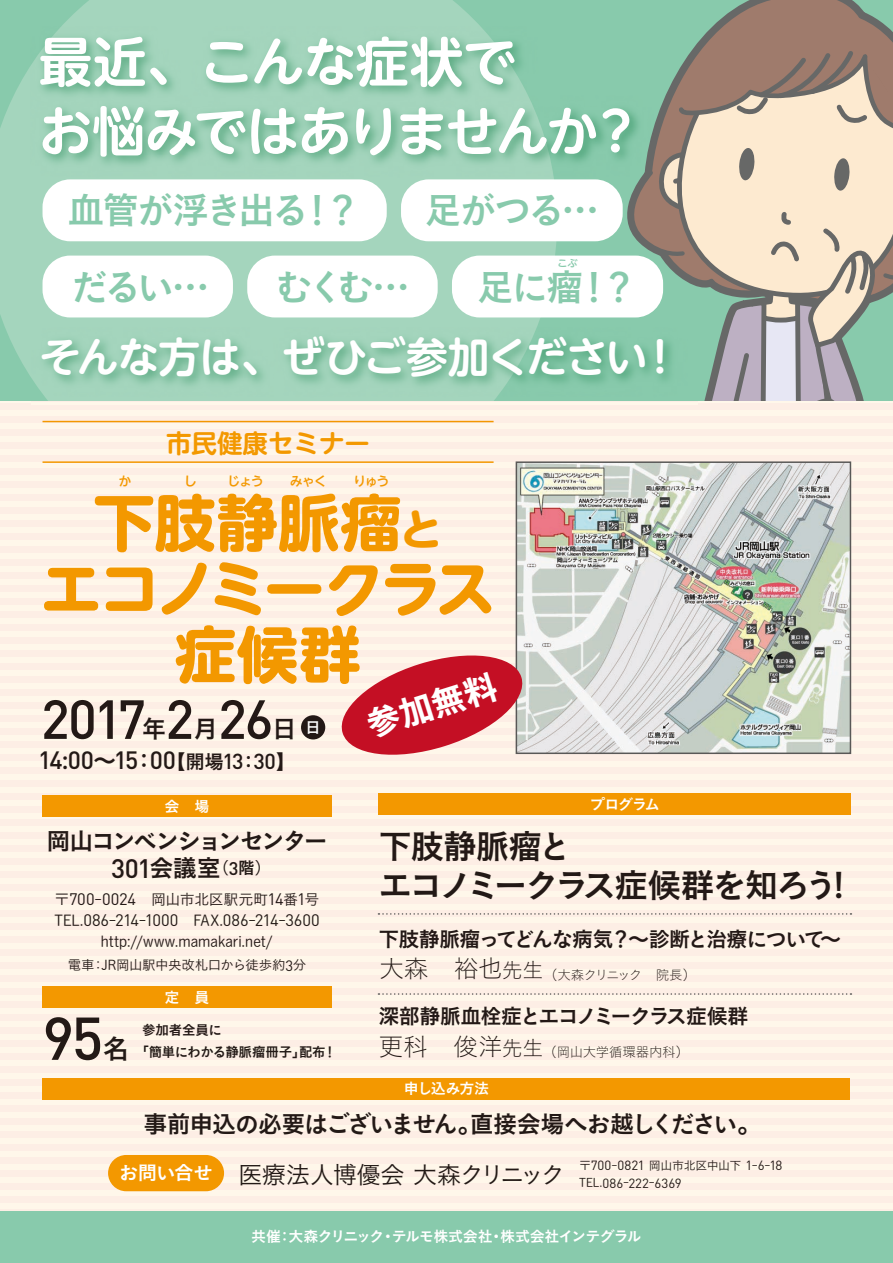
<style>
.page{position:relative;width:893px;height:1263px;background:#fff}
.page>*{position:absolute;margin:0;border:0;box-sizing:border-box;transform-origin:0 0}
.t1{font:700 61.35px/65.8px "UD Shin M Go Pro";letter-spacing:-.025em;color:#f39800;text-align:center}
.t2{font:500 59.4px "DIN Pro";color:#231916}
.t3{font:500 54.15px "DIN Pro";letter-spacing:-.05em;color:#231916}
.t4{font:700 53.4px/69.4px "UD Shin M Go Pro De";letter-spacing:-.02em;color:#fff}
.t5{font:700 41.7px "UD Shin M Go Pro De";letter-spacing:-.03em;color:#fff}
.t6{font:36.9px/76.5px "Koburina Go Std W6";letter-spacing:-.08em;color:#88caac}
.t7{font:33.75px/38.2px "Koburina Go Std W6";letter-spacing:-.07em;color:#231916}
.t8{font:700 32.85px "Axis Std";color:#fff}
.t9{font:500 26.4px "DIN Pro";color:#231916}
.t10{font:700 25.5px "UD Shin M Go Pro De";color:#f39800}
.t11{font:25.2px "Koburina Go Std W1";color:#231916}
.t12{font:500 24.75px "DIN Pro";letter-spacing:-.04em;color:#231916}
.t13{font:24.45px "Koburina Go Std W3";letter-spacing:-.05em;color:#231916}
.t14{font:24px "Koburina Go Std W6";letter-spacing:-.06em;color:#231916}
.t15{font:24px "Koburina Go Std W6";letter-spacing:-.105em;color:#231916}
.t16{font:21px "Koburina Go Std W6";letter-spacing:-.06em;color:#231916}
.t17{font:19.5px "Koburina Go Std W6";letter-spacing:-.05em;color:#fff}
.t18{font:16.5px "DIN Pro";letter-spacing:-.01em;color:#231916}
.t19{font:15px "Koburina Go Std W6";letter-spacing:-.06em;color:#fff}
.t20{font:15px "Koburina Go Std W3";color:#231916}
.t21{font:15px "Koburina Go Std W3";letter-spacing:-.03em;color:#231916}
.t22{font:13.5px/21.3px "Koburina Go Std W6";letter-spacing:-.025em;color:#231916}
.t23{font:13.5px "Koburina Go Std W3";letter-spacing:-.03em;color:#231916}
.t24{font:13.5px "Koburina Go Std W1";letter-spacing:-.13em;color:#231916}
.t25{font:13.5px "Koburina Go Std W1";letter-spacing:-.025em;color:#231916}
.t26{font:13.2px "DIN Pro";letter-spacing:-.005em;color:#231916}
.t27{font:500 13.05px "UD Shin Go NT Pro";letter-spacing:-.09em;color:#f39800}
.t28{font:12px "Koburina Go Std W3";letter-spacing:-.03em;color:#231916}
.t29{font:500 10.05px "UD Shin Go NT Pro";color:#88caac}
.s1{font-size:42.9px}
.s2{font-family:"Koburina Go Std W6";font-weight:400;font-size:24.6px}
.s3{font-family:"Koburina Go Std W6";font-weight:400;font-size:15.15px;color:#fff}
.s4{font-family:"Koburina Go Std W6";font-weight:400;font-size:22.5px}
.s5{font-family:"Koburina Go Std W6";font-weight:400;font-size:19.5px}
.s6{font-size:21.45px}
.s7{font-family:"Koburina Go Std W6";font-weight:400;font-size:24px}
.s8{font-family:"Koburina Go Std W3";font-weight:400;font-size:16.5px}
.s9{font-size:18.15px}
.s10{font-family:"Koburina Go Std W6";font-weight:400;font-size:16.5px}
.s11{font-family:"DIN Pro";font-size:16.5px}
.s12{font-family:"Koburina Go Std W3";font-size:15px}
.s13{font-family:"DIN Pro";font-size:14.85px}
.s14{font-family:"Koburina Go Std W6";font-weight:400;font-size:27px}
.s15{font-size:25.2px}
.s16{font-size:21px}
.s17{font-family:"DIN Pro";font-size:13.2px}
.s18{font-family:"Koburina Go Std W3";font-size:12px}
</style>
<div class="page">
<svg style="left:0;top:0;width:535px;height:401px;background:#9ed2b9"></svg>
<svg style="left:606px;top:0;width:287px;height:327px;background:#8ea28c"></svg>
<svg style="left:615px;top:27px;width:278px;height:374px;background:#c1b9a9"></svg>
<div style="left:0;top:401px;width:893px;height:862px;background:#fdeee5"></div>
<img style="left:519px;top:464px;width:329px;height:287px">
<div style="left:516px;top:461px;width:335px;height:293px;border:2px solid #595857"></div>
<div style="left:0;top:1212px;width:893px;height:51px;background:#88caac"></div>
<div style="left:43px;top:1078px;width:807px;height:21px;background:#f39800"></div>
<div style="left:108px;top:1155px;width:116px;height:36px;background:#f39800;border-radius:18px"></div>
<div style="left:43px;top:795px;width:289px;height:22px;background:#f39800"></div>
<div style="left:378px;top:793px;width:472px;height:21px;background:#f39800"></div>
<svg style="left:378px;top:993px;width:473px;height:2px"></svg>
<svg style="left:378px;top:913px;width:473px;height:2px"></svg>
<div style="left:43px;top:986px;width:289px;height:22px;background:#f39800"></div>
<img style="left:30px;top:27px;width:630px;height:229px">
<img style="left:31px;top:327px;width:667px;height:74px">
<div style="left:43px;top:256px;width:190px;height:61px;background:#fff;border-radius:28px"></div>
<div style="left:43px;top:179px;width:344px;height:62px;background:#fff;border-radius:28px"></div>
<div style="left:401px;top:179px;width:222px;height:62px;background:#fff;border-radius:28px"></div>
<div style="left:247px;top:256px;width:191px;height:61px;background:#fff;border-radius:28px"></div>
<div style="left:452px;top:256px;width:211px;height:61px;background:#fff;border-radius:28px"></div>
<div style="left:301px;top:715px;width:24px;height:24px;background:#231916;border-radius:50%"></div>
<hr style="left:43px;top:421px;width:451px;height:1px;background:#f39800">
<hr style="left:43px;top:461px;width:451px;height:2px;background:#f39800">
<svg style="left:341px;top:649px;width:187px;height:106px"></svg>
<h3 class="t4" style="left:39px;top:25px;width:605px">最近、こんな症状で<br>お悩みではありませんか？</h3>
<h3 class="t6" style="left:68px;top:173px;width:295px">血管が浮き出る！？</h3>
<h3 class="t6" style="left:477px;top:173px;width:162px;text-indent:-52px">足がつる…足に瘤！？</h3>
<p class="t29" style="left:557px;top:255px;width:22px">こぶ</p>
<h3 class="t6" style="left:72px;top:250px;width:139px">だるい…</h3>
<h3 class="t6" style="left:275px;top:250px;width:135px">むくむ…</h3>
<h3 class="t5" style="left:40px;top:323px;width:643px">そんな方は、ぜひご参加ください！</h3>
<h3 class="t10" style="left:166px;top:422px;width:205px">市民健康セミナー</h3>
<h1 class="t1" style="left:40px;top:487px;width:457px">下肢静脈瘤<span class="s1">と<br></span>エコノミークラス症候群</h1>
<p class="t27" style="left:227px;top:470px;width:38px">じょう</p>
<p class="t27" style="left:290px;top:470px;width:39px">みゃく</p>
<p class="t27" style="left:353px;top:470px;width:38px">りゅう</p>
<h3 class="t8" style="left:361px;top:701px;width:136px;rotate:-17deg">参加無料</h3>
<h3 class="t3" style="left:41px;top:682px;width:281px">2017<span class="s2">年</span>2<span class="s2">月</span>26<span class="s2">日</span><span class="s3">日</span></h3>
<h3 class="t12" style="left:38px;top:743px;width:259px">14<span class="s4">:</span>00<span class="s4">～</span>15<span class="s4">：</span>00<span class="s5">【開場</span><span class="s6">13</span><span class="s5">：</span><span class="s6">30</span><span class="s5">】</span></h3>
<p class="t19" style="left:165px;top:795px;width:47px">会　場</p>
<p class="t19" style="left:590px;top:792px;width:71px">プログラム</p>
<h3 class="t15" style="left:46px;top:823px;width:283px">岡山コンベンションセンター</h3>
<h3 class="t9" style="left:111px;top:850px;width:162px">301<span class="s7">会議室</span><span class="s8">（</span><span class="s9">3</span><span class="s10">階</span><span class="s8">）</span></h3>
<p class="t21" style="left:55px;top:888px;width:267px">〒<span class="s11">700</span>-<span class="s11">0024</span>　岡山市北区駅元町<span class="s11">14</span>番<span class="s11">1</span>号</p>
<p class="t18" style="left:55px;top:909px;width:267px"><span class="s12">TEL.</span>086<span class="s12">-</span>214<span class="s12">-</span>1000<span class="s12">　FAX.</span>086<span class="s12">-</span>214<span class="s12">-</span>3600</p>
<p class="t20" style="left:101px;top:930px;width:174px">http://www.mamakari.net/</p>
<p class="t23" style="left:68px;top:955px;width:240px">電車：JR岡山駅中央改札口から徒歩約<span class="s13">3</span>分</p>
<h2 class="t2" style="left:43px;top:998px;width:88px">95<span class="s14">名</span></h2>
<p class="t19" style="left:165px;top:986px;width:47px">定　員</p>
<p class="t22" style="left:135px;top:1020px;width:203px;text-indent:7px">参加者全員に<br>「簡単にわかる静脈瘤冊子」配布！</p>
<h3 class="t7" style="left:378px;top:828px;width:467px">下肢静脈瘤と<br>エコノミークラス症候群を知ろう!</h3>
<h3 class="t16" style="left:378px;top:922px;width:464px">下肢静脈瘤ってどんな病気？～診断と治療について～</h3>
<p class="t24" style="left:379px;top:964px;width:319px"><span class="s15">大森　裕也</span><span class="s16">先生</span>（大森クリニック　院長）</p>
<h3 class="t16" style="left:378px;top:1000px;width:372px">深部静脈血栓症とエコノミークラス症候群</h3>
<h3 class="t11" style="left:378px;top:1028px;width:167px">更科　俊洋<span class="s16">先生</span></h3>
<p class="t25" style="left:543px;top:1041px;width:147px">（岡山大学循環器内科）</p>
<p class="t19" style="left:404px;top:1077px;width:87px">申し込み方法</p>
<h3 class="t14" style="left:143px;top:1105px;width:619px">事前申込の必要はございません。直接会場へお越しください。</h3>
<h3 class="t17" style="left:119px;top:1158px;width:95px">お問い合せ</h3>
<h3 class="t13" style="left:238px;top:1156px;width:328px">医療法人博優会 大森クリニック</h3>
<p class="t28" style="left:579px;top:1157px;width:205px">〒<span class="s17">700</span>-<span class="s17">0821</span> 岡山市北区中山下 <span class="s17">1</span>-<span class="s17">6</span>-<span class="s17">18</span></p>
<p class="t26" style="left:579px;top:1174px;width:104px"><span class="s18">TEL.</span>086<span class="s18">-</span>222<span class="s18">-</span>6369</p>
<p class="t19" style="left:251px;top:1225px;width:392px">共催：大森クリニック・テルモ株式会社・株式会社インテグラル</p>
</div>
